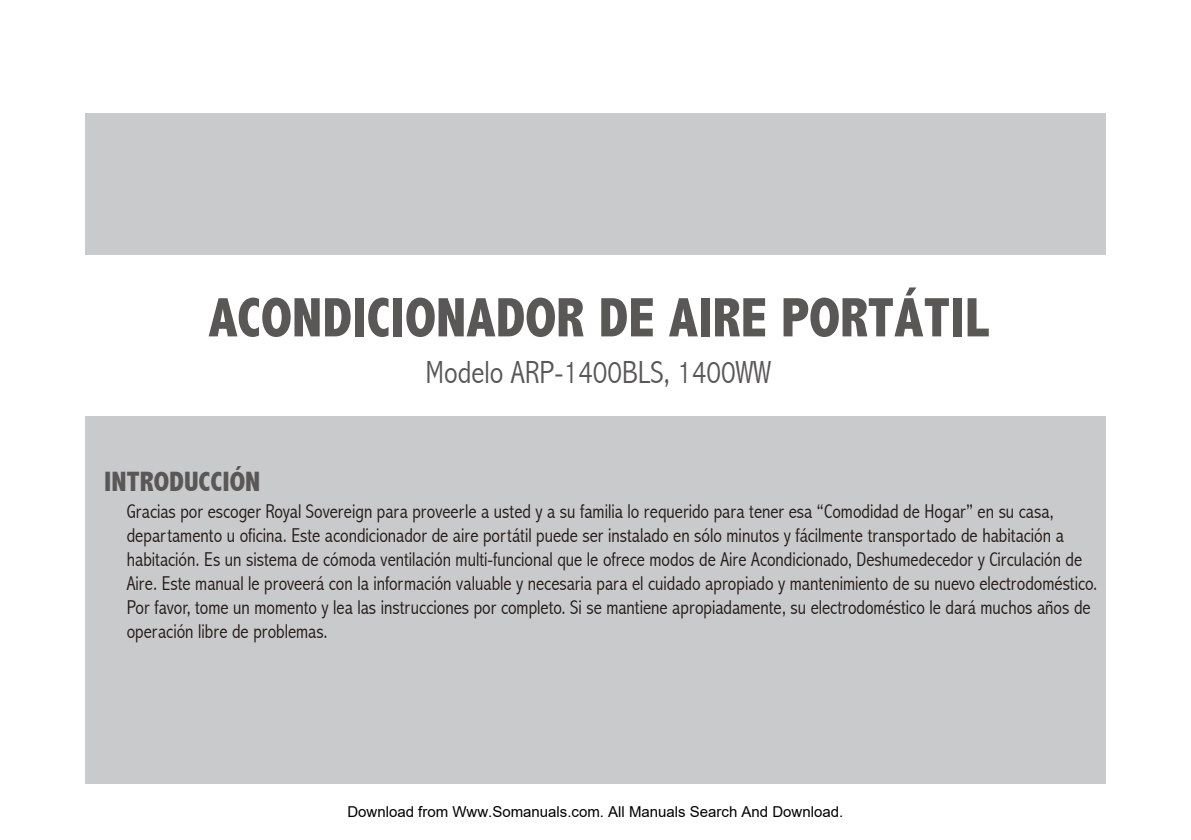
<style>
.page{position:relative;width:1191px;height:840px;background:#fff}
.page>*{position:absolute;margin:0;border:0;box-sizing:border-box;transform-origin:0 0}
.t1{font:800 condensed 56px "Abadi";color:#595857}
.t2{font:300 condensed 32px "Abadi";color:#595857}
.t3{font:800 condensed 28px "Abadi";color:#595857}
.t4{font:300 condensed 20px/24px "Abadi";color:#231916}
.t5{font:15px "Arial";color:#000}
</style>
<div class="page">
<div style="left:85px;top:415px;width:1021px;height:367px;background:#c9cacb"></div>
<div style="left:85px;top:113px;width:1021px;height:142px;background:#c9cacb"></div>
<h1 class="t1" style="left:208px;top:285px;width:781px">ACONDICIONADOR DE AIRE PORTÁTIL</h1>
<h2 class="t2" style="left:425px;top:353px;width:347px">Modelo ARP-1400BLS, 1400WW</h2>
<h3 class="t3" style="left:104px;top:465px;width:158px">INTRODUCCIÓN</h3>
<p class="t4" style="left:127px;top:499px;width:972px">Gracias por escoger Royal Sovereign para proveerle a usted y a su familia lo requerido para tener esa “Comodidad de Hogar” en su casa, departamento u oficina. Este acondicionador de aire portátil puede ser instalado en sólo minutos y fácilmente transportado de habitación a habitación. Es un sistema de cómoda ventilación multi-funcional que le ofrece modos de Aire Acondicionado, Deshumedecedor y Circulación de Aire. Este manual le proveerá con la información valuable y necesaria para el cuidado apropiado y mantenimiento de su nuevo electrodoméstico.<br>Por favor, tome un momento y lea las instrucciones por completo. Si se mantiene apropiadamente, su electrodoméstico le dará muchos años de operación libre de problemas.</p>
<p class="t5" style="left:347px;top:802px;width:497px">Download from Www.Somanuals.com. All Manuals Search And Download.</p>
</div>
